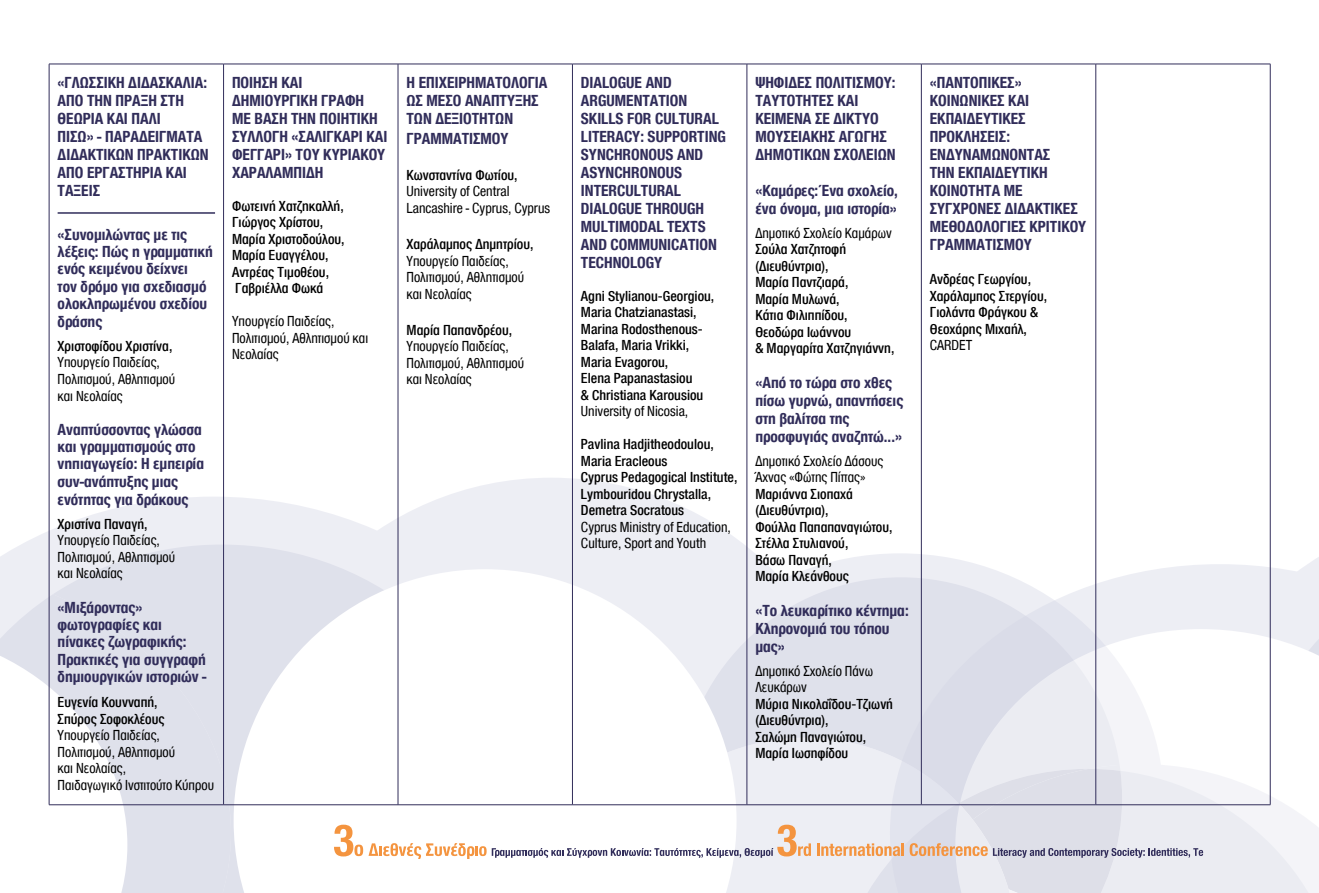
<style>
.page{position:relative;width:1319px;height:893px;background:#fff}
.page>*{position:absolute;margin:0;border:0;box-sizing:border-box;transform-origin:0 0}
.t1{font:700 16.5px/18px "CF Helvetica Cond";color:#312d5a}
.t2{font:500 15px/16.5px "CF Helvetica Cond";color:#000}
.t3{font:15px/16.5px "CF Helvetica Cond";color:#000}
</style>
<div class="page">
<svg style="left:398px;top:478px;width:356px;height:91px;fill:#edeef4"></svg>
<svg style="left:0;top:497px;width:587px;height:72px;fill:#edeef4"></svg>
<div style="left:0;top:564px;width:53px;height:30px;background:#edeef4"></div>
<svg style="left:636px;top:553px;width:461px;height:24px;fill:#edeef4"></svg>
<svg style="left:736px;top:577px;width:153px;height:17px;background:#e8e9f1"></svg>
<svg style="left:53px;top:545px;width:462px;height:49px;background:#e5e7ef"></svg>
<svg style="left:233px;top:569px;width:503px;height:25px"></svg>
<svg style="left:889px;top:564px;width:429px;height:30px;fill:#edeef4"></svg>
<svg style="left:0;top:594px;width:1318px;height:299px"></svg>
<hr style="left:49px;top:64px;width:174px;height:1px;background:#312d5a">
<hr style="left:49px;top:64px;width:1px;height:741px;background:#312d5a">
<hr style="left:223px;top:64px;width:175px;height:1px;background:#312d5a">
<hr style="left:223px;top:64px;width:1px;height:741px;background:#312d5a">
<hr style="left:398px;top:64px;width:174px;height:1px;background:#312d5a">
<hr style="left:397px;top:64px;width:1px;height:741px;background:#312d5a">
<hr style="left:572px;top:64px;width:174px;height:1px;background:#312d5a">
<hr style="left:572px;top:64px;width:1px;height:741px;background:#312d5a">
<hr style="left:746px;top:64px;width:175px;height:1px;background:#312d5a">
<hr style="left:746px;top:64px;width:1px;height:741px;background:#312d5a">
<hr style="left:921px;top:64px;width:174px;height:1px;background:#312d5a">
<hr style="left:920px;top:64px;width:1px;height:741px;background:#312d5a">
<hr style="left:1095px;top:64px;width:175px;height:1px;background:#312d5a">
<hr style="left:1095px;top:64px;width:1px;height:741px;background:#312d5a">
<hr style="left:1269px;top:64px;width:1px;height:741px;background:#312d5a">
<hr style="left:49px;top:804px;width:174px;height:1px;background:#312d5a">
<hr style="left:223px;top:804px;width:175px;height:1px;background:#312d5a">
<hr style="left:398px;top:804px;width:174px;height:1px;background:#312d5a">
<hr style="left:572px;top:804px;width:174px;height:1px;background:#312d5a">
<hr style="left:746px;top:804px;width:175px;height:1px;background:#312d5a">
<hr style="left:921px;top:804px;width:174px;height:1px;background:#312d5a">
<hr style="left:1095px;top:804px;width:175px;height:1px;background:#312d5a">
<hr style="left:58px;top:212px;width:157px;height:2px;background:#312d5a">
<p class="t1" style="left:58px;top:73px;width:152px">«ΓΛΩΣΣΙΚΗ ΔΙΔΑΣΚΑΛΙΑ:<br>ΑΠΟ ΤΗΝ ΠΡΑΞΗ ΣΤΗ<br>ΘΕΩΡΙΑ ΚΑΙ ΠΑΛΙ<br>ΠΙΣΩ» - ΠΑΡΑΔΕΙΓΜΑΤΑ<br>ΔΙΔΑΚΤΙΚΩΝ ΠΡΑΚΤΙΚΩΝ<br>ΑΠΟ ΕΡΓΑΣΤΗΡΙΑ ΚΑΙ<br>ΤΑΞΕΙΣ</p>
<p class="t1" style="left:58px;top:226px;width:157px;line-height:17.4px">«Συνομιλώντας με τις λέξεις: Πώς η γραμματική ενός κειμένου δείχνει<br>τον δρόμο για σχεδιασμό ολοκληρωμένου σχεδίου δράσης</p>
<p class="t2" style="left:58px;top:338px;width:116px">Χριστοφίδου Χριστίνα,</p>
<p class="t3" style="left:58px;top:354px;width:119px">Υπουργείο Παιδείας,<br>Πολιτισμού, Αθλητισμού και Νεολαίας</p>
<p class="t1" style="left:58px;top:421px;width:148px;line-height:17.4px">Αναπτύσσοντας γλώσσα και γραμματισμούς στο νηπιαγωγείο: Η εμπειρία συν-ανάπτυξης μιας ενότητας για δράκους</p>
<p class="t2" style="left:58px;top:515px;width:91px">Χριστίνα Παναγή,</p>
<p class="t3" style="left:58px;top:532px;width:119px">Υπουργείο Παιδείας,<br>Πολιτισμού, Αθλητισμού και Νεολαίας</p>
<p class="t1" style="left:58px;top:599px;width:150px;line-height:17.2px">«Μιξάροντας» φωτογραφίες και πίνακες ζωγραφικής:<br>Πρακτικές για συγγραφή δημιουργικών ιστοριών -</p>
<p class="t2" style="left:58px;top:694px;width:109px">Ευγενία Κουνναπή,<br>Σπύρος Σοφοκλέους</p>
<p class="t3" style="left:58px;top:727px;width:158px">Υπουργείο Παιδείας,<br>Πολιτισμού, Αθλητισμού<br>και Νεολαίας,<br>Παιδαγωγικό Ινστιτούτο Κύπρου</p>
<p class="t1" style="left:232px;top:73px;width:157px">ΠΟΙΗΣΗ ΚΑΙ<br>ΔΗΜΙΟΥΡΓΙΚΗ ΓΡΑΦΗ<br>ΜΕ ΒΑΣΗ ΤΗΝ ΠΟΙΗΤΙΚΗ<br>ΣΥΛΛΟΓΗ «ΣΑΛΙΓΚΑΡΙ ΚΑΙ<br>ΦΕΓΓΑΡΙ» TOY ΚΥΡΙΑΚΟΥ<br>ΧΑΡΑΛΑΜΠΙΔΗ</p>
<p class="t2" style="left:232px;top:197px;width:114px">Φωτεινή Χατζηκαλλή,<br>Γιώργος Χρίστου,<br>Μαρία Χριστοδούλου,<br>Μαρία Ευαγγέλου,<br>Αντρέας Τιμοθέου,<br>Γαβριέλλα Φωκά</p>
<p class="t3" style="left:232px;top:313px;width:138px">Υπουργείο Παιδείας,<br>Πολιτισμού, Αθλητισμού και<br>Νεολαίας</p>
<p class="t1" style="left:406px;top:73px;width:142px">Η ΕΠΙΧΕΙΡΗΜΑΤΟΛΟΓIΑ<br>ΩΣ ΜΈΣΟ ΑΝAΠΤΥΞΗΣ<br>ΤΩΝ ΔΕΞΙΟΤHΤΩΝ</p>
<p class="t1" style="left:406px;top:129px;width:103px">ΓΡΑΜΜΑΤΙΣΜΟY</p>
<p class="t2" style="left:406px;top:167px;width:113px">Κωνσταντίνα Φωτίου,</p>
<p class="t3" style="left:406px;top:183px;width:145px">University of Central<br>Lancashire - Cyprus, Cyprus</p>
<p class="t2" style="left:406px;top:236px;width:128px">Χαράλαμπος Δημητρίου,</p>
<p class="t3" style="left:406px;top:252px;width:119px">Υπουργείο Παιδείας,<br>Πολιτισμού, Αθλητισμού και Νεολαίας</p>
<p class="t2" style="left:406px;top:322px;width:107px">Μαρία Παπανδρέου,</p>
<p class="t3" style="left:406px;top:338px;width:119px">Υπουργείο Παιδείας,<br>Πολιτισμού, Αθλητισμού και Νεολαίας</p>
<p class="t1" style="left:581px;top:73px;width:146px">DIALOGUE AND<br>ARGUMENTATION<br>SKILLS FOR CULTURAL<br>LITERACY: SUPPORTING<br>SYNCHRONOUS AND<br>ASYNCHRONOUS<br>INTERCULTURAL<br>DIALOGUE THROUGH<br>MULTIMODAL TEXTS<br>AND COMMUNICATION<br>TECHNOLOGY</p>
<p class="t2" style="left:581px;top:287px;width:135px">Agni Stylianou-Georgiou,<br>Maria Chatzianastasi,<br>Marina Rodosthenous-<br>Balafa, Maria Vrikki,<br>Maria Evagorou,<br>Elena Papanastasiou<br>&amp; Christiana Karousiou</p>
<p class="t3" style="left:581px;top:403px;width:109px">University of Nicosia,</p>
<p class="t2" style="left:581px;top:436px;width:158px">Pavlina Hadjitheodoulou,<br>Maria Eracleous<br>Cyprus Pedagogical Institute,<br>Lymbouridou Chrystalla,<br>Demetra Socratous</p>
<p class="t3" style="left:581px;top:518px;width:151px">Cyprus Ministry of Education,<br>Culture, Sport and Youth</p>
<p class="t1" style="left:755px;top:73px;width:142px">ΨΗΦΙΔΕΣ ΠΟΛΙΤΙΣΜΟΥ:<br>ΤΑΥΤΟΤΗΤΕΣ ΚΑΙ<br>ΚΕΙΜΕΝΑ ΣΕ ΔΙΚΤΥΟ<br>ΜΟΥΣΕΙΑΚΗΣ ΑΓΩΓΗΣ<br>ΔΗΜΟΤΙΚΩΝ ΣΧΟΛΕΙΩΝ</p>
<p class="t1" style="left:755px;top:181px;width:144px">«Καμάρες: Ένα σχολείο, ένα όνομα, μια ιστορία»</p>
<p class="t3" style="left:755px;top:224px;width:138px">Δημοτικό Σχολείο Καμάρων</p>
<p class="t2" style="left:755px;top:241px;width:140px">Σούλα Χατζητοφή (Διευθύντρια),<br>Μαρία Παντζιαρά,<br>Μαρία Μυλωνά,<br>Κάτια Φιλιππίδου,<br>Θεοδώρα Ιωάννου<br>&amp; Mαργαρίτα Χατζηγιάννη,</p>
<p class="t1" style="left:755px;top:373px;width:149px">«Από το τώρα στο χθες πίσω γυρνώ, απαντήσεις στη βαλίτσα της προσφυγιάς αναζητώ...»</p>
<p class="t3" style="left:755px;top:452px;width:129px">Δημοτικό Σχολείο Δάσους<br>Άχνας «Φώτης Πίττας»</p>
<p class="t2" style="left:755px;top:485px;width:139px">Μαριάννα Σιοπαχά (Διευθύντρια),<br>Φούλλα Παπαπαναγιώτου,<br>Στέλλα Στυλιανού,<br>Βάσω Παναγή,<br>Μαρία Κλεάνθους</p>
<p class="t1" style="left:755px;top:601px;width:155px">«Το λευκαρίτικο κέντημα:<br>Κληρονομιά του τόπου μας»</p>
<p class="t3" style="left:755px;top:662px;width:119px">Δημοτικό Σχολείο Πάνω<br>Λευκάρων</p>
<p class="t2" style="left:755px;top:695px;width:139px">Μύρια Νικολαΐδου-Τζιωνή (Διευθύντρια),<br>Σαλώμη Παναγιώτου,<br>Μαρία Ιωσηφίδου</p>
<p class="t1" style="left:929px;top:73px;width:158px">«ΠΑΝΤΟΠΙΚΕΣ»<br>ΚΟΙΝΩΝΙΚΕΣ ΚΑΙ<br>ΕΚΠΑΙΔΕΥΤΙΚΕΣ<br>ΠΡΟΚΛΗΣΕΙΣ:<br>ΕΝΔΥΝΑΜΩΝΟΝΤΑΣ<br>ΤΗΝ ΕΚΠΑΙΔΕΥΤΙΚΗ<br>ΚΟΙΝΟΤΗΤΑ ΜΕ<br>ΣΥΓΧΡΟΝΕΣ ΔΙΔΑΚΤΙΚΕΣ<br>ΜΕΘΟΔΟΛΟΓΙΕΣ ΚΡΙΤΙΚΟΥ<br>ΓΡΑΜΜΑΤΙΣΜΟΥ</p>
<p class="t2" style="left:929px;top:271px;width:119px">Ανδρέας Γεωργίου,<br>Χαράλαμπος Στεργίου,<br>Γιολάντα Φράγκου &amp;<br>Θεοχάρης Μιχαήλ,</p>
<p class="t3" style="left:929px;top:337px;width:44px">CARDET</p>
</div>
